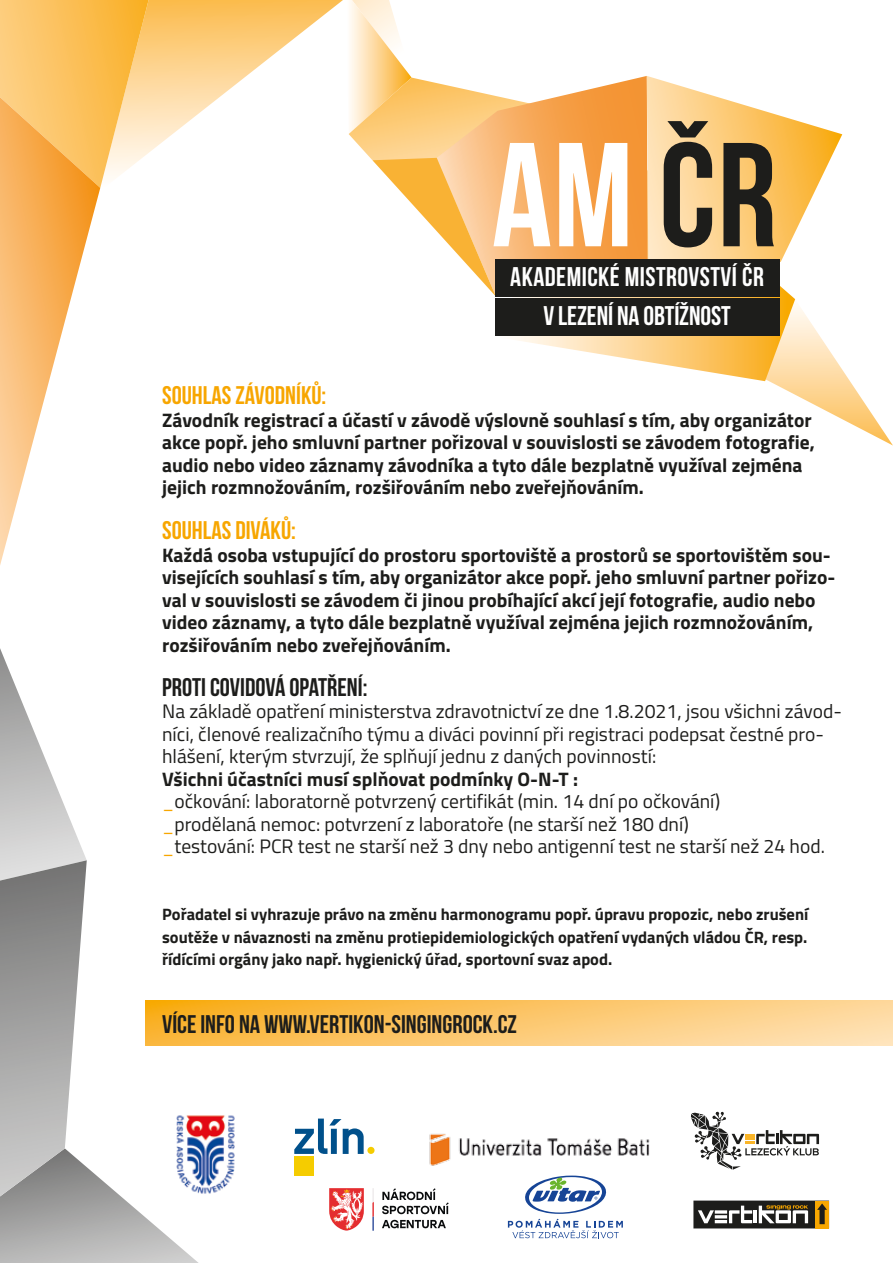
<style>
.page{position:relative;width:893px;height:1263px;background:#fff}
.page>*{position:absolute;margin:0;border:0;box-sizing:border-box;transform-origin:0 0}
.t1{font:27px/39px "Bebas Neue";letter-spacing:.015em;color:#fff;text-align:center}
.t2{font:25.5px "Bebas Neue";color:#1d1d1b}
.t3{font:25.5px "Bebas Neue";color:#f7a600}
.t4{font:700 19.5px/22.5px "Titillium Web";color:#1d1d1b}
.t5{font:19.5px/22.5px "Titillium Web";color:#1d1d1b}
.t6{font:700 16.5px/22.5px "Titillium Web";color:#1d1d1b;text-align:justify}
.s1{font-weight:700}
.s2{color:#f7a600}
</style>
<div class="page">
<svg style="left:350px;top:0;width:62px;height:78px"></svg>
<svg style="left:349px;top:78px;width:148px;height:258px"></svg>
<svg style="left:769px;top:299px;width:124px;height:147px"></svg>
<svg style="left:497px;top:286px;width:298px;height:95px"></svg>
<svg style="left:437px;top:76px;width:210px;height:183px"></svg>
<svg style="left:373px;top:143px;width:177px;height:154px"></svg>
<svg style="left:559px;top:143px;width:68px;height:103px"></svg>
<svg style="left:647px;top:76px;width:195px;height:186px"></svg>
<div style="left:495px;top:259px;width:285px;height:38px;background:#1d1d1b"></div>
<div style="left:495px;top:298px;width:285px;height:37px;background:#1d1d1b"></div>
<svg style="left:149px;top:0;width:194px;height:152px"></svg>
<svg style="left:0;top:0;width:149px;height:188px;background:#fcca74"></svg>
<svg style="left:0;top:97px;width:100px;height:468px"></svg>
<svg style="left:0;top:648px;width:199px;height:615px"></svg>
<div style="left:693px;top:1200px;width:136px;height:28px;background:#1d1d1b"></div>
<div style="left:815px;top:1200px;width:14px;height:28px;background:#f7a600"></div>
<svg style="left:817px;top:1203px;width:10px;height:21px"></svg>
<svg style="left:698px;top:1205px;width:110px;height:18px"></svg>
<svg style="left:145px;top:1000px;width:748px;height:45px;background:#fbc76b"></svg>
<svg style="left:733px;top:1130px;width:86px;height:40px"></svg>
<div style="left:294px;top:1156px;width:20px;height:20px;background:#f5cc00"></div>
<div style="left:367px;top:1147px;width:8px;height:7px;background:#f5cc00;border-radius:50%"></div>
<svg style="left:294px;top:1118px;width:70px;height:36px"></svg>
<img style="left:174px;top:1109px;width:61px;height:88px">
<img style="left:429px;top:1111px;width:304px;height:59px">
<svg style="left:508px;top:1175px;width:115px;height:63px"></svg>
<svg style="left:329px;top:1188px;width:35px;height:42px"></svg>
<svg style="left:372px;top:1188px;width:2px;height:43px"></svg>
<svg style="left:382px;top:1188px;width:67px;height:26px"></svg>
<svg style="left:382px;top:1220px;width:64px;height:8px"></svg>
<h1 class="t1" style="left:510px;top:257px;width:255px">AKADEMICKÉ MISTROVSTVÍ ČR<br>V LEZENÍ NA OBTÍŽNOST</h1>
<h2 class="t3" style="left:162px;top:381px;width:166px">SOUHLAS ZÁVODNÍKŮ:</h2>
<p class="t4" style="left:162px;top:408px;width:654px">Závodník registrací a účastí v závodě výslovně souhlasí s tím, aby organizátor akce popř. jeho smluvní partner pořizoval v souvislosti se závodem fotografie, audio nebo video záznamy závodníka a tyto dále bezplatně využíval zejména jejich rozmnožováním, rozšiřováním nebo zveřejňováním.</p>
<h2 class="t3" style="left:162px;top:516px;width:135px">SOUHLAS DIVÁKŮ:</h2>
<p class="t4" style="left:162px;top:543px;width:675px">Každá osoba vstupující do prostoru sportoviště a prostorů se sportovištěm sou&shy;visejících souhlasí s tím, aby organizátor akce popř. jeho smluvní partner pořizo&shy;val v souvislosti se závodem či jinou probíhající akcí její fotografie, audio nebo video záznamy, a tyto dále bezplatně využíval zejména jejich rozmnožováním, rozšiřováním nebo zveřejňováním.</p>
<h2 class="t2" style="left:162px;top:673px;width:207px">PROTI COVIDOVÁ OPATŘENÍ:</h2>
<p class="t5" style="left:162px;top:699px;width:681px">Na základě opatření ministerstva zdravotnictví ze dne 1.8.2021, jsou všichni závod&shy;níci, členové realizačního týmu a diváci povinní při registraci podepsat čestné pro&shy;hlášení, kterým stvrzují, že splňují jednu z daných povinností:</p>
<p class="t5" style="left:162px;top:767px;width:664px"><span class="s1">Všichni účastníci musí splňovat podmínky O-N-T :<br></span><span class="s2">_</span>očkování: laboratorně potvrzený certifikát (min. 14 dní po očkování)<br><span class="s2">_</span>prodělaná nemoc: potvrzení z laboratoře (ne starší než 180 dní)<br><span class="s2">_</span>testování: PCR test ne starší než 3 dny nebo antigenní test ne starší než 24 hod.</p>
<p class="t6" style="left:162px;top:902px;width:648px">Pořadatel si vyhrazuje právo na změnu harmonogramu popř. úpravu propozic, nebo zrušení soutěže v návaznosti na změnu protiepidemiologických opatření vydaných vládou ČR, resp. řídícími orgány jako např. hygienický úřad, sportovní svaz apod.</p>
<h2 class="t2" style="left:162px;top:1010px;width:356px">VÍCE INFO NA WWW.VERTIKON-SINGINGROCK.CZ</h2>
</div>
